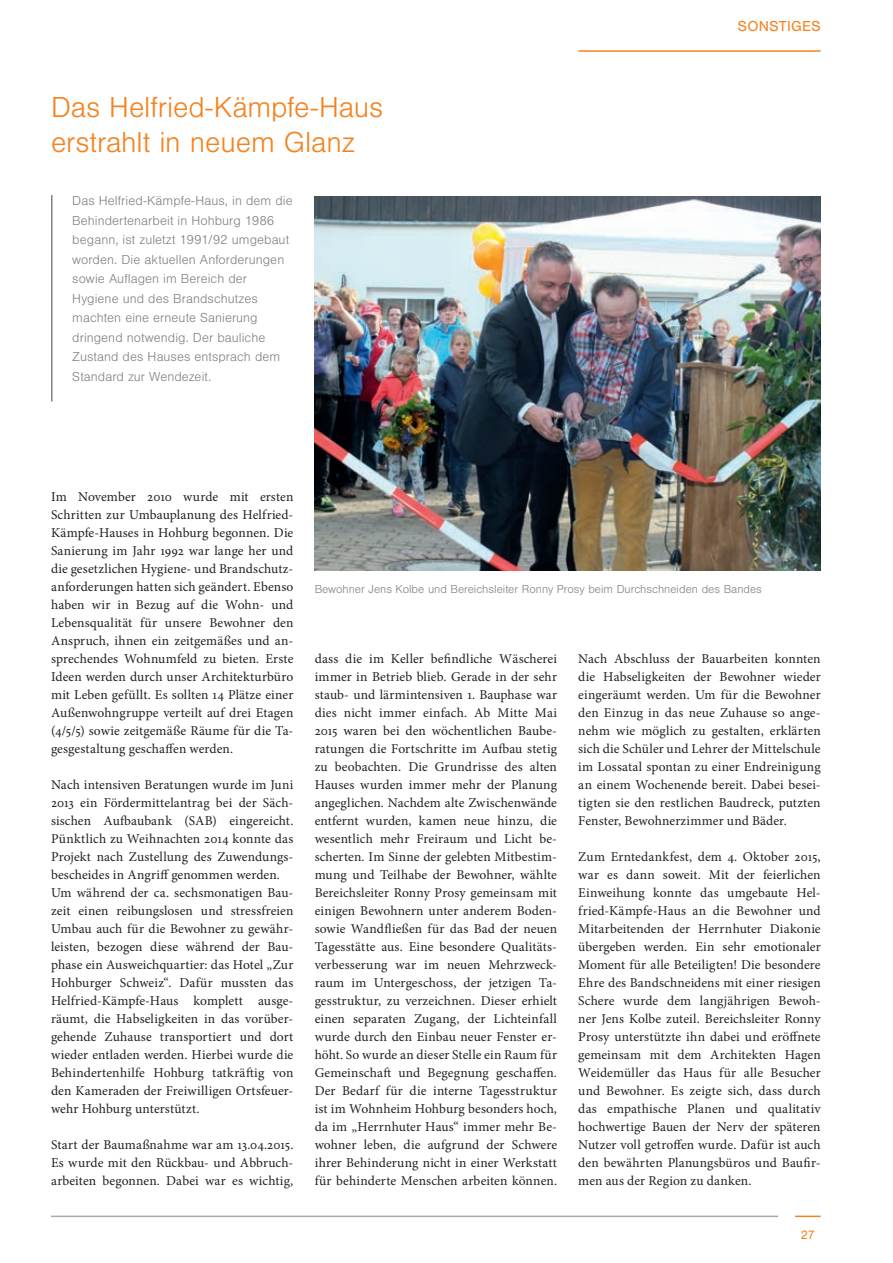
<style>
.page{position:relative;width:893px;height:1263px;background:#fff}
.page>*{position:absolute;margin:0;border:0;box-sizing:border-box;transform-origin:0 0}
.t1{font:300 30px/34.5px "Nimbus San";letter-spacing:-.005em;color:#f58220}
.t2{font:15px "Nimbus San";letter-spacing:.015em;color:#f58220}
.t3{font:13.5px/18px "Minion Pro";letter-spacing:.005em;color:#231f20;text-align:justify}
.t4{font:300 13.5px/19.5px "Nimbus San";letter-spacing:.005em;color:#808285}
.t5{font:12.75px "Nimbus San";color:#f58220}
.t6{font:300 12px "Nimbus San";color:#808285}
</style>
<div class="page">
<hr style="left:51px;top:195px;width:2px;height:206px;background:#808285">
<hr style="left:51px;top:1215px;width:727px;height:2px;background:#a8a9ad">
<hr style="left:795px;top:1215px;width:26px;height:2px;background:#f58220">
<img style="left:315px;top:196px;width:506px;height:374px">
<hr style="left:578px;top:50px;width:243px;height:2px;background:#f58220">
<h1 class="t1" style="left:51px;top:91px;width:334px">Das Helfried-Kämpfe-Haus erstrahlt in neuem Glanz</h1>
<p class="t4" style="left:72px;top:192px;width:222px">Das Helfried-Kämpfe-Haus, in dem die Behindertenarbeit in Hohburg 1986 begann, ist zuletzt 1991/92 umgebaut worden. Die aktuellen Anforderungen sowie Auflagen im Bereich der Hygiene und des Brandschutzes machten eine erneute Sanierung dringend notwendig. Der bauliche Zustand des Hauses entsprach dem Standard zur Wendezeit.</p>
<p class="t2" style="left:738px;top:18px;width:85px">SONSTIGES</p>
<p class="t3" style="left:51px;top:488px;width:244px">Im November 2010 wurde mit ersten Schritten zur Umbauplanung des Helfried-Kämpfe-Hauses in Hohburg begonnen. Die Sanierung im Jahr 1992 war lange her und die gesetzlichen Hygiene- und Brandschutz&shy;anforderungen hatten sich geändert. Ebenso haben wir in Bezug auf die Wohn- und Lebensqualität für unsere Bewohner den Anspruch, ihnen ein zeitgemäßes und an&shy;sprechendes Wohnumfeld zu bieten. Erste Ideen werden durch unser Architekturbüro mit Leben gefüllt. Es sollten 14 Plätze einer Außenwohngruppe verteilt auf drei Etagen (4/5/5) sowie zeitgemäße Räume für die Ta&shy;gesgestaltung geschaffen werden.</p>
<p class="t3" style="left:51px;top:776px;width:244px;text-align:left">Nach intensiven Beratungen wurde im Juni 2013 ein Fördermittelantrag bei der Säch&shy;sischen Aufbaubank (SAB) eingereicht.<br>Pünktlich zu Weihnachten 2014 konnte das Projekt nach Zustellung des Zuwendungs&shy;bescheides in Angriff genommen werden.<br>Um während der ca. sechsmonatigen Bau&shy;zeit einen reibungslosen und stressfreien Umbau auch für die Bewohner zu gewähr&shy;leisten, bezogen diese während der Bau&shy;phase ein Ausweichquartier: das Hotel „Zur Hohburger Schweiz“. Dafür mussten das Helfried-Kämpfe-Haus komplett ausge&shy;räumt, die Habseligkeiten in das vorüber&shy;gehende Zuhause transportiert und dort wieder entladen werden. Hierbei wurde die Behindertenhilfe Hohburg tatkräftig von den Kameraden der Freiwilligen Ortsfeuer&shy;wehr Hohburg unterstützt.</p>
<p class="t3" style="left:51px;top:1136px;width:244px">Start der Baumaßnahme war am 13.04.2015.<br>Es wurde mit den Rückbau- und Abbruch&shy;arbeiten begonnen. Dabei war es wichtig,</p>
<p class="t6" style="left:315px;top:583px;width:449px">Bewohner Jens Kolbe und Bereichsleiter Ronny Prosy beim Durchschneiden des Bandes</p>
<p class="t3" style="left:315px;top:650px;width:244px">dass die im Keller befindliche Wäscherei immer in Betrieb blieb. Gerade in der sehr staub- und lärmintensiven 1. Bauphase war dies nicht immer einfach. Ab Mitte Mai 2015 waren bei den wöchentlichen Baube&shy;ratungen die Fortschritte im Aufbau stetig zu beobachten. Die Grundrisse des alten Hauses wurden immer mehr der Planung angeglichen. Nachdem alte Zwischenwände entfernt wurden, kamen neue hinzu, die wesentlich mehr Freiraum und Licht be&shy;scherten. Im Sinne der gelebten Mitbestim&shy;mung und Teilhabe der Bewohner, wählte Bereichsleiter Ronny Prosy gemeinsam mit einigen Bewohnern unter anderem Boden&shy;sowie Wandfließen für das Bad der neuen Tagesstätte aus. Eine besondere Qualitäts&shy;verbesserung war im neuen Mehrzweck&shy;raum im Untergeschoss, der jetzigen Ta&shy;gesstruktur, zu verzeichnen. Dieser erhielt einen separaten Zugang, der Lichteinfall wurde durch den Einbau neuer Fenster er&shy;höht. So wurde an dieser Stelle ein Raum für Gemeinschaft und Begegnung geschaffen.<br>Der Bedarf für die interne Tagesstruktur ist im Wohnheim Hohburg besonders hoch, da im „Herrnhuter Haus“ immer mehr Be&shy;wohner leben, die aufgrund der Schwere ihrer Behinderung nicht in einer Werkstatt für behinderte Menschen arbeiten können.</p>
<p class="t3" style="left:578px;top:649px;width:244px">Nach Abschluss der Bauarbeiten konnten die Habseligkeiten der Bewohner wieder eingeräumt werden. Um für die Bewohner den Einzug in das neue Zuhause so ange&shy;nehm wie möglich zu gestalten, erklärten sich die Schüler und Lehrer der Mittelschule im Lossatal spontan zu einer Endreinigung an einem Wochenende bereit. Dabei besei&shy;tigten sie den restlichen Baudreck, putzten Fenster, Bewohnerzimmer und Bäder.</p>
<p class="t3" style="left:578px;top:847px;width:244px">Zum Erntedankfest, dem 4. Oktober 2015, war es dann soweit. Mit der feierlichen Einweihung konnte das umgebaute Hel&shy;fried-Kämpfe-Haus an die Bewohner und Mitarbeitenden der Herrnhuter Diakonie übergeben werden. Ein sehr emotionaler Moment für alle Beteiligten! Die besondere Ehre des Bandschneidens mit einer riesigen Schere wurde dem langjährigen Bewoh&shy;ner Jens Kolbe zuteil. Bereichsleiter Ronny Prosy unterstützte ihn dabei und eröffnete gemeinsam mit dem Architekten Hagen Weidemüller das Haus für alle Besucher und Bewohner. Es zeigte sich, dass durch das empathische Planen und qualitativ hochwertige Bauen der Nerv der späteren Nutzer voll getroffen wurde. Dafür ist auch den bewährten Planungsbüros und Baufir&shy;men aus der Region zu danken.</p>
<p class="t5" style="left:801px;top:1228px;width:16px">27</p>
</div>
